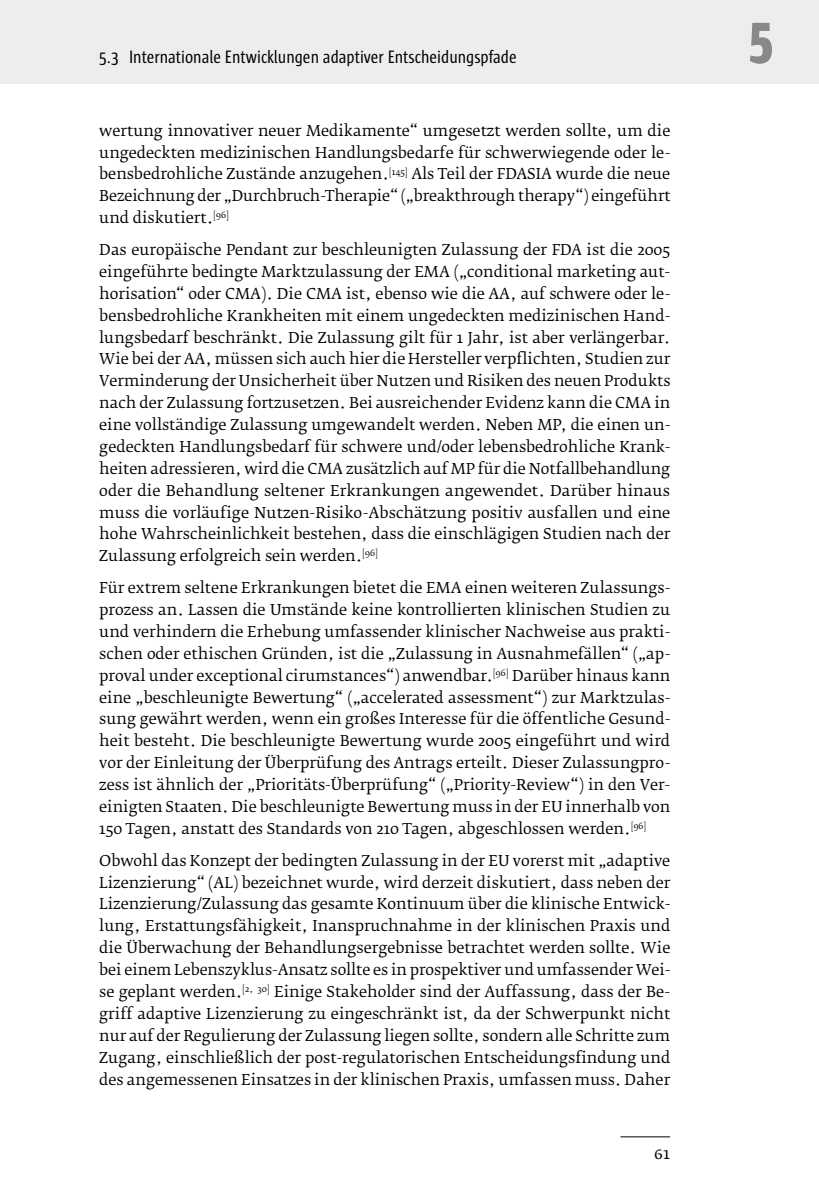
<style>
.page{position:relative;width:819px;height:1191px;background:#fff}
.page>*{position:absolute;margin:0;border:0;box-sizing:border-box;transform-origin:0 0}
.t1{font:800 59.5px "Sun Cd";color:#888}
.t2{font:18.38px "Sun Cd";color:#000}
.t3{font:15.75px "Fedra Serif B Pro";color:#000}
.t4{font:14.88px/21.9px "Fedra Serif B Pro";color:#000;text-align:justify}
</style>
<div class="page">
<div style="left:0;top:0;width:819px;height:84px;background:#ededed"></div>
<hr style="left:620px;top:1136px;width:50px;height:1px;background:#000">
<p class="t2" style="left:99px;top:47px;width:419px">5.3 Internationale Entwicklungen adaptiver Entscheidungspfade</p>
<p class="t4" style="left:99px;top:120px;width:573px">wertung innovativer neuer Medikamente“ umgesetzt werden sollte, um die ungedeckten medizinischen Handlungsbedarfe für schwerwiegende oder le&shy;bensbedrohliche Zustände anzugehen.<sup>[145]</sup> Als Teil der FDASIA wurde die neue Bezeichnung der „Durchbruch-Therapie“ („breakthrough therapy“) eingeführt und diskutiert.<sup>[96]</sup></p>
<p class="t4" style="left:99px;top:239px;width:573px">Das europäische Pendant zur beschleunigten Zulassung der FDA ist die 2005 eingeführte bedingte Marktzulassung der EMA („conditional marketing aut&shy;horisation“ oder CMA). Die CMA ist, ebenso wie die AA, auf schwere oder le&shy;bensbedrohliche Krankheiten mit einem ungedeckten medizinischen Hand&shy;lungsbedarf beschränkt. Die Zulassung gilt für 1 Jahr, ist aber verlängerbar.<br>Wie bei der AA, müssen sich auch hier die Hersteller verpflichten, Studien zur Verminderung der Unsicherheit über Nutzen und Risiken des neuen Produkts nach der Zulassung fortzusetzen. Bei ausreichender Evidenz kann die CMA in eine vollständige Zulassung umgewandelt werden. Neben MP, die einen un&shy;gedeckten Handlungsbedarf für schwere und/oder lebensbedrohliche Krank&shy;heiten adressieren, wird die CMA zusätzlich auf MP für die Notfallbehandlung oder die Behandlung seltener Erkrankungen angewendet. Darüber hinaus muss die vorläufige Nutzen-Risiko-Abschätzung positiv ausfallen und eine hohe Wahrscheinlichkeit bestehen, dass die einschlägigen Studien nach der Zulassung erfolgreich sein werden.<sup>[96]</sup></p>
<p class="t4" style="left:99px;top:577px;width:572px">Für extrem seltene Erkrankungen bietet die EMA einen weiteren Zulassungs&shy;prozess an. Lassen die Umstände keine kontrollierten klinischen Studien zu und verhindern die Erhebung umfassender klinischer Nachweise aus prakti&shy;schen oder ethischen Gründen, ist die „Zulassung in Ausnahmefällen“ („ap&shy;proval under exceptional cirumstances“) anwendbar.<sup>[96]</sup> Darüber hinaus kann eine „beschleunigte Bewertung“ („accelerated assessment“) zur Marktzulas&shy;sung gewährt werden, wenn ein großes Interesse für die öffentliche Gesund&shy;heit besteht. Die beschleunigte Bewertung wurde 2005 eingeführt und wird vor der Einleitung der Überprüfung des Antrags erteilt. Dieser Zulassungpro&shy;zess ist ähnlich der „Prioritäts-Überprüfung“ („Priority-Review“) in den Ver&shy;einigten Staaten. Die beschleunigte Bewertung muss in der EU innerhalb von 150 Tagen, anstatt des Standards von 210 Tagen, abgeschlossen werden.<sup>[96]</sup></p>
<p class="t4" style="left:99px;top:849px;width:572px">Obwohl das Konzept der bedingten Zulassung in der EU vorerst mit „adaptive Lizenzierung“ (AL) bezeichnet wurde, wird derzeit diskutiert, dass neben der Lizenzierung/Zulassung das gesamte Kontinuum über die klinische Entwick&shy;lung, Erstattungsfähigkeit, Inanspruchnahme in der klinischen Praxis und die Überwachung der Behandlungsergebnisse betrachtet werden sollte. Wie bei einem Lebenszyklus-Ansatz sollte es in prospektiver und umfassender Wei&shy;se geplant werden.<sup>[2,</sup> <sup>30]</sup> Einige Stakeholder sind der Auffassung, dass der Be&shy;griff adaptive Lizenzierung zu eingeschränkt ist, da der Schwerpunkt nicht nur auf der Regulierung der Zulassung liegen sollte, sondern alle Schritte zum Zugang, einschließlich der post-regulatorischen Entscheidungsfindung und des angemessenen Einsatzes in der klinischen Praxis, umfassen muss. Daher</p>
<p class="t3" style="left:654px;top:1144px;width:18px">61</p>
<h1 class="t1" style="left:749px;top:10px;width:26px">5</h1>
</div>
